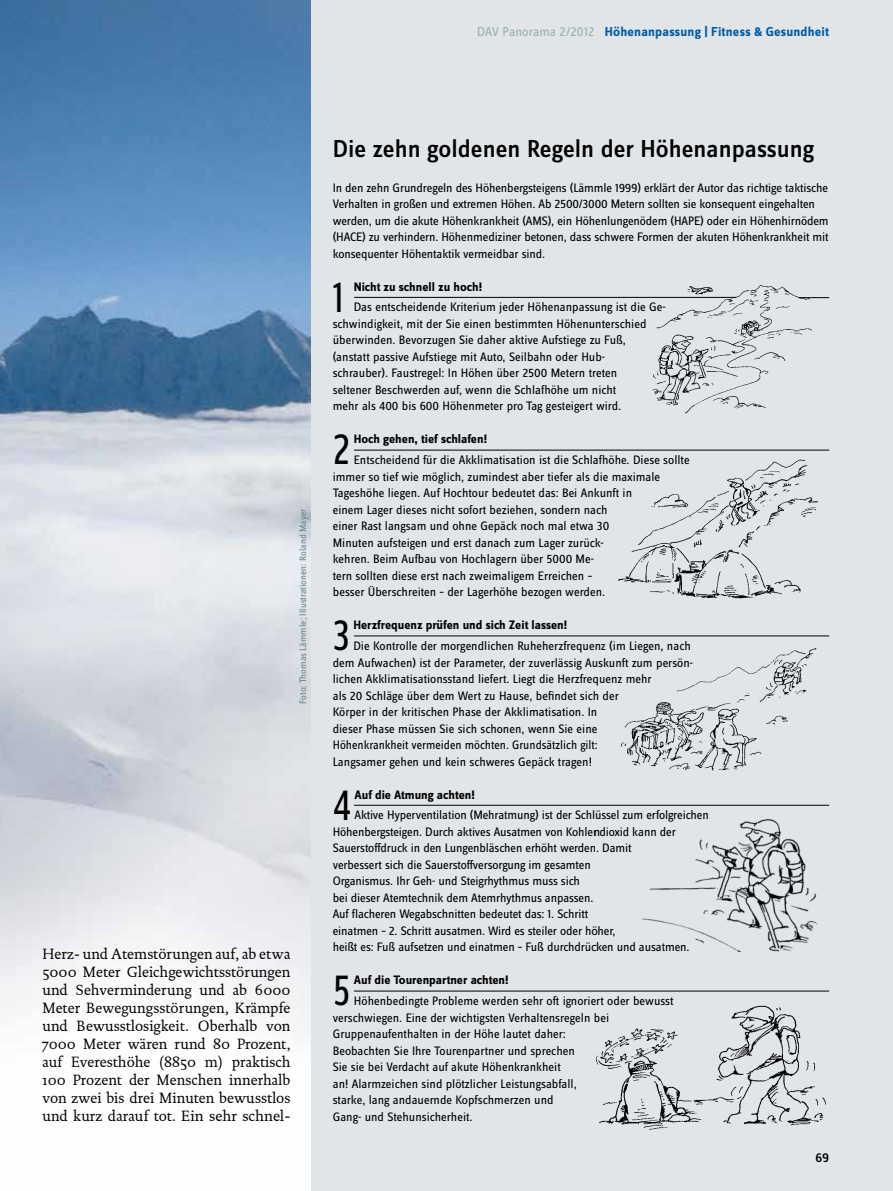
<style>
.page{position:relative;width:893px;height:1191px;background:#fff}
.page>*{position:absolute;margin:0;border:0;box-sizing:border-box;transform-origin:0 0}
.t1{font:46.05px "Zine Sans Dis";color:#000;scale:.81 1}
.t2{font:500 25.5px "Zine Sans Dis";color:#000}
.t3{font:15px/18px "DTL Documenta ST";color:#000;text-align:justify}
.t4{font:700 13.5px "Zine Sans Dis";letter-spacing:.015em;color:#005ea8}
.t5{font:500 13.5px "Zine Sans Dis";color:#000}
.t6{font:12.75px/16.5px "Zine Sans Dis";color:#000}
.t7{font:700 12.75px "Zine Sans Dis";color:#000}
.t8{font:9.75px "Zine Sans Dis";color:#65878c}
.s1{font-weight:400;color:#9cafb4}
</style>
<div class="page">
<img style="left:0;top:0;width:312px;height:1191px">
<div style="left:312px;top:0;width:581px;height:1191px;background:#e2e5e8"></div>
<hr style="left:354px;top:450px;width:475px;height:1px;background:#000">
<hr style="left:354px;top:635px;width:475px;height:1px;background:#000">
<hr style="left:354px;top:805px;width:475px;height:1px;background:#000">
<hr style="left:354px;top:990px;width:475px;height:1px;background:#000">
<img style="left:648px;top:285px;width:168px;height:129px">
<img style="left:618px;top:459px;width:200px;height:140px">
<img style="left:596px;top:1005px;width:230px;height:125px">
<img style="left:620px;top:648px;width:197px;height:123px">
<img style="left:642px;top:816px;width:176px;height:135px">
<hr style="left:354px;top:297px;width:382px;height:1px;background:#000">
<hr style="left:798px;top:297px;width:31px;height:1px;background:#000">
<p class="t4" style="left:477px;top:25px;width:353px"><span class="s1">DAV Panorama 2/2012</span> Höhenanpassung | Fitness &amp; Gesundheit</p>
<p class="t8" style="left:298px;top:704px;width:197px;rotate:-90deg">Foto: Thomas Lämmle; Illustrationen: Roland Mayer</p>
<p class="t3" style="left:43px;top:945px;width:250px">Herz- und Atemstörungen auf, ab etwa 5000 Meter Gleichgewichtsstörungen und Sehverminderung und ab 6000<br>Meter Bewegungsstörungen, Krämpfe und Bewusstlosigkeit. Oberhalb von 7000 Meter wären rund 80 Prozent, auf Everesthöhe (8850 m) praktisch 100 Prozent der Menschen innerhalb von zwei bis drei Minuten bewusstlos und kurz darauf tot. Ein sehr schnel-</p>
<h2 class="t2" style="left:333px;top:135px;width:483px">Die zehn goldenen Regeln der Höhenanpassung</h2>
<p class="t6" style="left:333px;top:180px;width:497px">In den zehn Grundregeln des Höhenbergsteigens (Lämmle 1999) erklärt der Autor das richtige taktische Verhalten in großen und extremen Höhen. Ab 2500/3000 Metern sollten sie konsequent eingehalten werden, um die akute Höhenkrankheit (AMS), ein Höhenlungenödem (HAPE) oder ein Höhenhirnödem (HACE) zu verhindern. Höhenmediziner betonen, dass schwere Formen der akuten Höhenkrankheit mit konsequenter Höhentaktik vermeidbar sind.</p>
<h1 class="t1" style="left:333px;top:272px;width:15px">1</h1>
<p class="t7" style="left:354px;top:280px;width:130px">Nicht zu schnell zu hoch!</p>
<p class="t6" style="left:333px;top:300px;width:334px;text-indent:21px">Das entscheidende Kriterium jeder Höhenanpassung ist die Ge&shy;schwindigkeit, mit der Sie einen bestimmten Höhenunterschied überwinden. Bevorzugen Sie daher aktive Aufstiege zu Fuß, (anstatt passive Aufstiege mit Auto, Seilbahn oder Hub-<br>schrauber). Faustregel: In Höhen über 2500 Metern treten<br>seltener Beschwerden auf, wenn die Schlafhöhe um nicht<br>mehr als 400 bis 600 Höhenmeter pro Tag gesteigert wird.</p>
<h1 class="t1" style="left:333px;top:425px;width:23px">2</h1>
<p class="t7" style="left:354px;top:432px;width:135px">Hoch gehen, tief schlafen!</p>
<p class="t6" style="left:333px;top:452px;width:358px;text-indent:21px">Entscheidend für die Akklimatisation ist die Schlafhöhe. Diese sollte immer so tief wie möglich, zumindest aber tiefer als die maximale Tageshöhe liegen. Auf Hochtour bedeutet das: Bei Ankunft in<br>einem Lager dieses nicht sofort beziehen, sondern nach<br>einer Rast langsam und ohne Gepäck noch mal etwa 30<br>Minuten aufsteigen und erst danach zum Lager zurück-<br>kehren. Beim Aufbau von Hochlagern über 5000 Me-<br>tern sollten diese erst nach zweimaligem Erreichen –<br>besser Überschreiten – der Lagerhöhe bezogen werden.</p>
<h1 class="t1" style="left:333px;top:610px;width:22px">3</h1>
<p class="t7" style="left:353px;top:618px;width:215px">Herzfrequenz prüfen und sich Zeit lassen!</p>
<p class="t6" style="left:333px;top:638px;width:362px;text-indent:21px">Die Kontrolle der morgendlichen Ruheherzfrequenz (im Liegen, nach dem Aufwachen) ist der Parameter, der zuverlässig Auskunft zum persön&shy;lichen Akklimatisationsstand liefert. Liegt die Herzfrequenz mehr<br>als 20 Schläge über dem Wert zu Hause, befindet sich der<br>Körper in der kritischen Phase der Akklimatisation. In<br>dieser Phase müssen Sie sich schonen, wenn Sie eine<br>Höhenkrankheit vermeiden möchten. Grundsätzlich gilt:<br>Langsamer gehen und kein schweres Gepäck tragen!</p>
<h1 class="t1" style="left:333px;top:780px;width:24px">4</h1>
<p class="t7" style="left:354px;top:787px;width:122px">Auf die Atmung achten!</p>
<p class="t6" style="left:333px;top:807px;width:378px;text-indent:22px">Aktive Hyperventilation (Mehratmung) ist der Schlüssel zum erfolgreichen Höhenbergsteigen. Durch aktives Ausatmen von Kohlendioxid kann der Sauerstoffdruck in den Lungenbläschen erhöht werden. Damit<br>verbessert sich die Sauerstoffversorgung im gesamten<br>Organismus. Ihr Geh- und Steigrhythmus muss sich<br>bei dieser Atemtechnik dem Atemrhythmus anpassen.<br>Auf flacheren Wegabschnitten bedeutet das: 1. Schritt<br>einatmen – 2. Schritt ausatmen. Wird es steiler oder höher,<br>heißt es: Fuß aufsetzen und einatmen – Fuß durchdrücken und ausatmen.</p>
<h1 class="t1" style="left:333px;top:965px;width:23px">5</h1>
<p class="t7" style="left:354px;top:973px;width:156px">Auf die Tourenpartner achten!</p>
<p class="t6" style="left:333px;top:993px;width:342px;text-indent:21px">Höhenbedingte Probleme werden sehr oft ignoriert oder bewusst verschwiegen. Eine der wichtigsten Verhaltensregeln bei Gruppenaufenthalten in der Höhe lautet daher:<br>Beobachten Sie Ihre Tourenpartner und sprechen<br>Sie sie bei Verdacht auf akute Höhenkrankheit<br>an! Alarmzeichen sind plötzlicher Leistungsabfall,<br>starke, lang andauernde Kopfschmerzen und<br>Gang- und Stehunsicherheit.</p>
<p class="t5" style="left:815px;top:1150px;width:15px">69</p>
</div>
